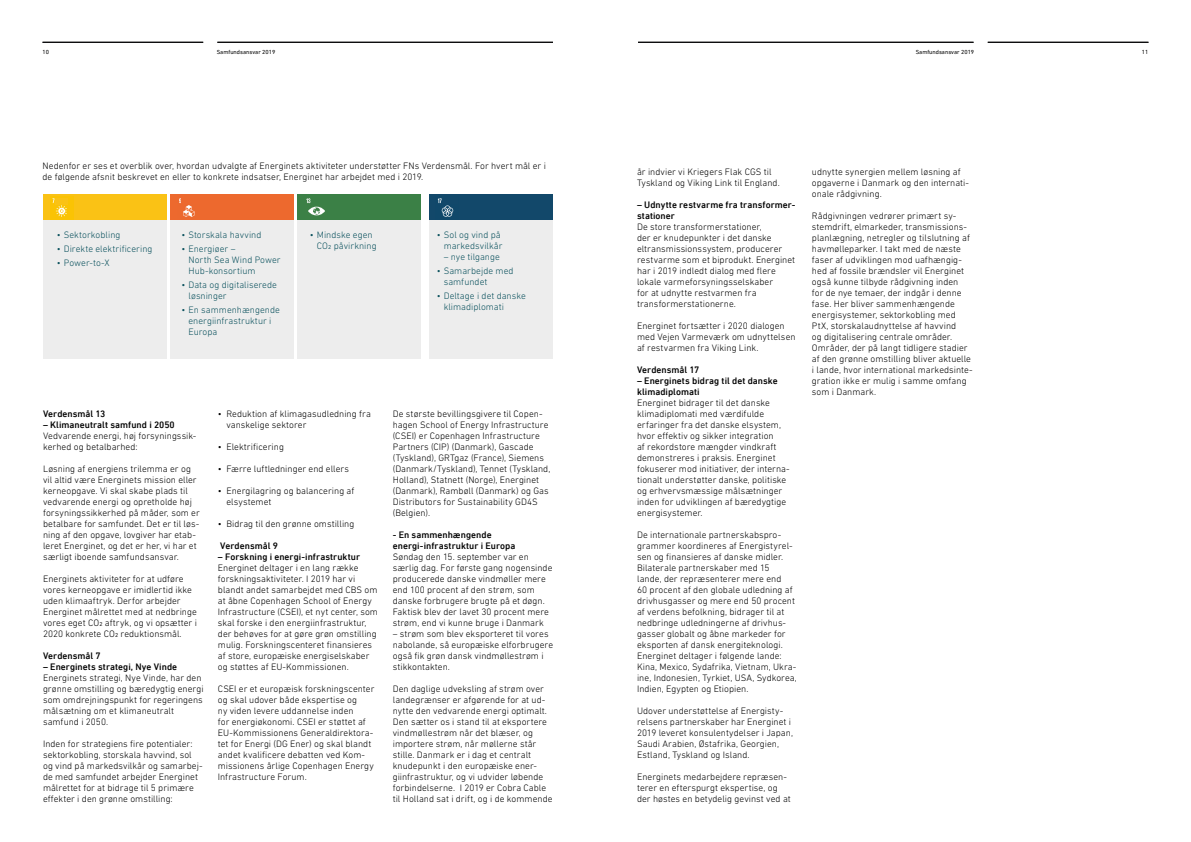
<style>
.page{position:relative;width:1191px;height:842px;background:#fff}
.page>*{position:absolute;margin:0;border:0;box-sizing:border-box;transform-origin:0 0}
.t1{font:300 9.5px/11px "DIN Next LT Pro";letter-spacing:.005em;color:#000}
.t2{font:300 9.5px/11px "DIN Next LT Pro";letter-spacing:.005em;color:#0a515d}
.t3{font:500 9.5px/11px "DIN Next LT Pro";letter-spacing:.005em;color:#000}
.t4{font:6px "DIN Next LT Pro";color:#000}
</style>
<div class="page">
<hr style="left:987px;top:42px;width:161px;height:1px;background:#020203">
<hr style="left:43px;top:42px;width:160px;height:1px;background:#020203">
<hr style="left:638px;top:42px;width:335px;height:1px;background:#020203">
<hr style="left:217px;top:42px;width:336px;height:1px;background:#020203">
<div style="left:43px;top:194px;width:124px;height:26px;background:#fac215"></div>
<div style="left:170px;top:194px;width:124px;height:26px;background:#ed692e"></div>
<div style="left:297px;top:194px;width:124px;height:26px;background:#3b8046"></div>
<div style="left:429px;top:194px;width:123px;height:26px;background:#12486a"></div>
<div style="left:43px;top:220px;width:124px;height:139px;background:#ededed"></div>
<div style="left:170px;top:220px;width:124px;height:139px;background:#ededed"></div>
<div style="left:297px;top:220px;width:124px;height:139px;background:#ededed"></div>
<div style="left:429px;top:220px;width:123px;height:139px;background:#ededed"></div>
<div style="left:50px;top:196px;width:23px;height:24px;background:#fac304"></div>
<svg style="left:53px;top:198px;width:14px;height:19px"></svg>
<div style="left:56px;top:198px;width:12px;height:7px;background:#fac215"></div>
<svg style="left:179px;top:198px;width:16px;height:19px"></svg>
<div style="left:182px;top:197px;width:19px;height:7px;background:#ed692e"></div>
<svg style="left:306px;top:198px;width:19px;height:17px"></svg>
<div style="left:311px;top:198px;width:16px;height:7px;background:#3b8046"></div>
<svg style="left:438px;top:198px;width:16px;height:19px"></svg>
<div style="left:442px;top:198px;width:16px;height:6px;background:#12486a"></div>
<p class="t4" style="left:43px;top:49px;width:8px">10</p>
<p class="t4" style="left:217px;top:49px;width:60px">Samfundsansvar 2019</p>
<p class="t4" style="left:915px;top:49px;width:60px">Samfundsansvar 2019</p>
<p class="t4" style="left:1142px;top:49px;width:8px">11</p>
<p class="t1" style="left:43px;top:160px;width:505px">Nedenfor er ses et overblik over, hvordan udvalgte af Energinets aktiviteter understøtter FNs Verdensmål. For hvert mål er i de følgende afsnit beskrevet en eller to konkrete indsatser, Energinet har arbejdet med i 2019.</p>
<p class="t2" style="left:57px;top:230px;width:65px">• Sektorkobling</p>
<p class="t2" style="left:57px;top:243px;width:97px">• Direkte elektrificering</p>
<p class="t2" style="left:57px;top:257px;width:54px">• Power-to-X</p>
<p class="t2" style="left:181px;top:230px;width:81px">• Storskala havvind</p>
<p class="t2" style="left:188px;top:243px;width:94px;text-indent:-7px">• Energiøer –<br>North Sea Wind Power<br>Hub-konsortium</p>
<p class="t2" style="left:188px;top:279px;width:90px;text-indent:-7px">• Data og digitaliserede løsninger</p>
<p class="t2" style="left:188px;top:304px;width:93px;text-indent:-7px">• En sammenhængende energiinfrastruktur i<br>Europa</p>
<p class="t2" style="left:317px;top:230px;width:61px;text-indent:-7px">• Mindske egen<br>CO2 påvirkning</p>
<p class="t2" style="left:437px;top:230px;width:67px;text-align:right">• Sol og vind på markedsvilkår</p>
<p class="t2" style="left:444px;top:252px;width:58px">– nye tilgange</p>
<p class="t2" style="left:444px;top:265px;width:71px;text-indent:-7px">• Samarbejde med samfundet</p>
<p class="t2" style="left:444px;top:290px;width:84px;text-indent:-7px">• Deltage i det danske klimadiplomati</p>
<p class="t3" style="left:43px;top:408px;width:64px">Verdensmål 13</p>
<p class="t3" style="left:43px;top:419px;width:133px">– Klimaneutralt samfund i 2050</p>
<p class="t1" style="left:43px;top:430px;width:155px">Vedvarende energi, høj forsyningssik&shy;kerhed og betalbarhed:</p>
<p class="t1" style="left:43px;top:463px;width:158px">Løsning af energiens trilemma er og vil altid være Energinets mission eller kerneopgave. Vi skal skabe plads til vedvarende energi og opretholde høj forsyningssikkerhed på måder, som er betalbare for samfundet. Det er til løs&shy;ning af den opgave, lovgiver har etab&shy;leret Energinet, og det er her, vi har et særligt iboende samfundsansvar.</p>
<p class="t1" style="left:43px;top:573px;width:155px">Energinets aktiviteter for at udføre vores kerneopgave er imidlertid ikke uden klimaaftryk. Derfor arbejder Energinet målrettet med at nedbringe vores eget CO2 aftryk, og vi opsætter i 2020 konkrete CO2 reduktionsmål.</p>
<p class="t3" style="left:43px;top:650px;width:59px">Verdensmål 7</p>
<p class="t3" style="left:43px;top:661px;width:136px">– Energinets strategi, Nye Vinde</p>
<p class="t1" style="left:43px;top:672px;width:162px">Energinets strategi, Nye Vinde, har den grønne omstilling og bæredygtig energi som omdrejningspunkt for regeringens målsætning om et klimaneutralt samfund i 2050.</p>
<p class="t1" style="left:43px;top:738px;width:161px">Inden for strategiens fire potentialer: sektorkobling, storskala havvind, sol og vind på markedsvilkår og samarbej&shy;de med samfundet arbejder Energinet målrettet for at bidrage til 5 primære effekter i den grønne omstilling:</p>
<p class="t1" style="left:226px;top:408px;width:146px;text-indent:-9px">• Reduktion af klimagasudledning fra vanskelige sektorer</p>
<p class="t1" style="left:218px;top:441px;width:68px">• Elektrificering</p>
<p class="t1" style="left:218px;top:463px;width:133px">• Færre luftledninger end ellers</p>
<p class="t1" style="left:226px;top:485px;width:129px;text-indent:-9px">• Energilagring og balancering af elsystemet</p>
<p class="t1" style="left:218px;top:518px;width:138px">• Bidrag til den grønne omstilling</p>
<p class="t3" style="left:220px;top:540px;width:59px">Verdensmål 9</p>
<p class="t3" style="left:218px;top:551px;width:144px">– Forskning i energi-infrastruktur</p>
<p class="t1" style="left:218px;top:562px;width:162px">Energinet deltager i en lang række forskningsaktiviteter. I 2019 har vi blandt andet samarbejdet med CBS om at åbne Copenhagen School of Energy Infrastructure (CSEI), et nyt center, som skal forske i den energiinfrastruktur, der behøves for at gøre grøn omstilling mulig. Forskningscenteret finansieres af store, europæiske energiselskaber og støttes af EU-Kommissionen.</p>
<p class="t1" style="left:218px;top:683px;width:158px">CSEI er et europæisk forskningscenter og skal udover både ekspertise og<br>ny viden levere uddannelse inden<br>for energiøkonomi. CSEI er støttet af EU-Kommissionens Generaldirektora&shy;tet for Energi (DG Ener) og skal blandt andet kvalificere debatten ved Kom&shy;missionens årlige Copenhagen Energy Infrastructure Forum.</p>
<p class="t1" style="left:393px;top:408px;width:159px">De største bevillingsgivere til Copen&shy;hagen School of Energy Infrastructure (CSEI) er Copenhagen Infrastructure Partners (CIP) (Danmark), Gascade (Tyskland), GRTgaz (France), Siemens (Danmark/Tyskland), Tennet (Tyskland, Holland), Statnett (Norge), Energinet (Danmark), Rambøll (Danmark) og Gas Distributors for Sustainability GD4S (Belgien).</p>
<p class="t3" style="left:393px;top:529px;width:124px">- En sammenhængende energi-infrastruktur i Europa</p>
<p class="t1" style="left:393px;top:551px;width:161px">Søndag den 15. september var en særlig dag. For første gang nogensinde producerede danske vindmøller mere end 100 procent af den strøm, som danske forbrugere brugte på et døgn.<br>Faktisk blev der lavet 30 procent mere strøm, end vi kunne bruge i Danmark</p>
<p class="t1" style="left:393px;top:628px;width:162px">– strøm som blev eksporteret til vores nabolande, så europæiske elforbrugere også fik grøn dansk vindmøllestrøm i stikkontakten.</p>
<p class="t1" style="left:393px;top:683px;width:161px">Den daglige udveksling af strøm over landegrænser er afgørende for at ud&shy;nytte den vedvarende energi optimalt.<br>Den sætter os i stand til at eksportere vindmøllestrøm når det blæser, og importere strøm, når møllerne står stille. Danmark er i dag et centralt knudepunkt i den europæiske ener&shy;giinfrastruktur, og vi udvider løbende forbindelserne. I 2019 er Cobra Cable til Holland sat i drift, og i de kommende</p>
<p class="t1" style="left:637px;top:166px;width:144px">år indvier vi Kriegers Flak CGS til<br>Tyskland og Viking Link til England.</p>
<p class="t3" style="left:637px;top:199px;width:160px">– Udnytte restvarme fra transformer&shy;stationer</p>
<p class="t1" style="left:637px;top:221px;width:160px">De store transformerstationer,<br>der er knudepunkter i det danske eltransmissionssystem, producerer restvarme som et biprodukt. Energinet har i 2019 indledt dialog med flere lokale varmeforsyningsselskaber<br>for at udnytte restvarmen fra transformerstationerne.</p>
<p class="t1" style="left:637px;top:320px;width:160px">Energinet fortsætter i 2020 dialogen med Vejen Varmeværk om udnyttelsen af restvarmen fra Viking Link.</p>
<p class="t3" style="left:637px;top:364px;width:64px">Verdensmål 17</p>
<p class="t3" style="left:637px;top:375px;width:142px">– Energinets bidrag til det danske klimadiplomati</p>
<p class="t1" style="left:637px;top:397px;width:154px">Energinet bidrager til det danske klimadiplomati med værdifulde erfaringer fra det danske elsystem, hvor effektiv og sikker integration<br>af rekordstore mængder vindkraft demonstreres i praksis. Energinet fokuserer mod initiativer, der interna&shy;tionalt understøtter danske, politiske og erhvervsmæssige målsætninger inden for udviklingen af bæredygtige energisystemer.</p>
<p class="t1" style="left:637px;top:529px;width:161px">De internationale partnerskabspro&shy;grammer koordineres af Energistyrel&shy;sen og finansieres af danske midler.<br>Bilaterale partnerskaber med 15<br>lande, der repræsenterer mere end<br>60 procent af den globale udledning af drivhusgasser og mere end 50 procent af verdens befolkning, bidrager til at nedbringe udledningerne af drivhus&shy;gasser globalt og åbne markeder for eksporten af dansk energiteknologi.<br>Energinet deltager i følgende lande:<br>Kina, Mexico, Sydafrika, Vietnam, Ukra&shy;ine, Indonesien, Tyrkiet, USA, Sydkorea, Indien, Egypten og Etiopien.</p>
<p class="t1" style="left:637px;top:705px;width:157px">Udover understøttelse af Energisty&shy;relsens partnerskaber har Energinet i 2019 leveret konsulentydelser i Japan, Saudi Arabien, Østafrika, Georgien, Estland, Tyskland og Island.</p>
<p class="t1" style="left:637px;top:771px;width:155px">Energinets medarbejdere repræsen&shy;terer en efterspurgt ekspertise, og der høstes en betydelig gevinst ved at</p>
<p class="t1" style="left:812px;top:166px;width:159px">udnytte synergien mellem løsning af opgaverne i Danmark og den internati&shy;onale rådgivning.</p>
<p class="t1" style="left:812px;top:210px;width:162px">Rådgivningen vedrører primært sy&shy;stemdrift, elmarkeder, transmissions&shy;planlægning, netregler og tilslutning af havmølleparker. I takt med de næste faser af udviklingen mod uafhængig&shy;hed af fossile brændsler vil Energinet også kunne tilbyde rådgivning inden<br>for de nye temaer, der indgår i denne fase. Her bliver sammenhængende energisystemer, sektorkobling med PtX, storskalaudnyttelse af havvind<br>og digitalisering centrale områder.<br>Områder, der på langt tidligere stadier af den grønne omstilling bliver aktuelle i lande, hvor international markedsinte&shy;gration ikke er mulig i samme omfang som i Danmark.</p>
</div>
